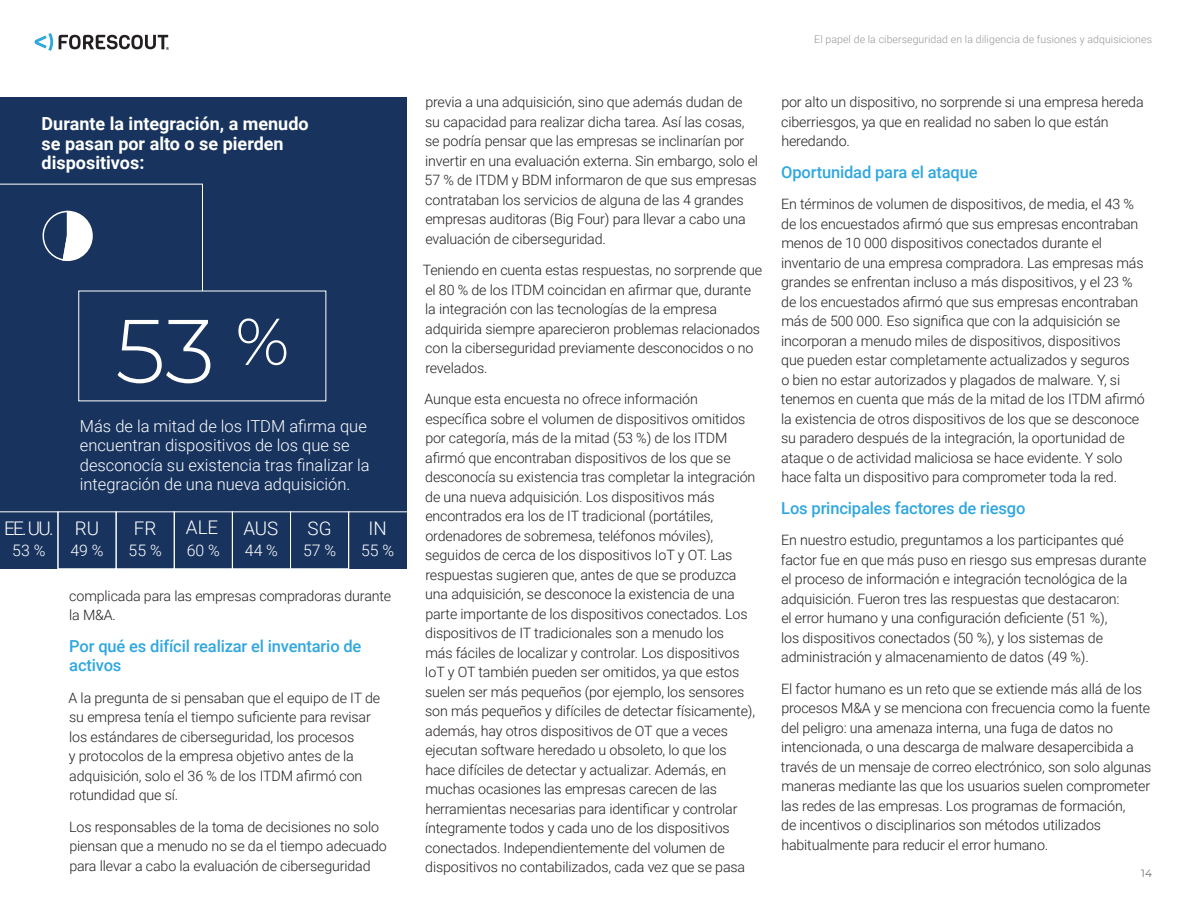
<style>
.page{position:relative;width:1188px;height:918px;background:#fff}
.page>*{position:absolute;margin:0;border:0;box-sizing:border-box;transform-origin:0 0}
.body{font:300 90px "Montserrat";color:#fff}
.body-2{font:300 18.75px "Roboto";color:#fff}
.body-3{font:700 18px/19.5px "Roboto";color:#fff}
.body-4{font:300 16.5px/19.5px "Roboto";color:#fff}
.body-5{font:500 16.5px/19.5px "Roboto";letter-spacing:-.01em;color:#30a7de}
.body-6{font:300 15.9px "Roboto";color:#fff}
.body-7{font:300 14.25px/19.5px "Roboto";letter-spacing:-.01em;color:#231f20}
.t1{font:300 10.5px "Roboto";letter-spacing:.01em;color:#939598}
.t2{font:10.5px "Montserrat";color:#6c6d70}
</style>
<div class="page">
<svg style="left:34px;top:33px;width:19px;height:18px"></svg>
<svg style="left:59px;top:35px;width:110px;height:15px"></svg>
<div style="left:0;top:97px;width:407px;height:471px;background:#18345e"></div>
<svg style="left:0;top:511px;width:58px;height:58px"></svg>
<div style="left:116px;top:512px;width:59px;height:57px;border:1px solid #fff"></div>
<div style="left:232px;top:512px;width:59px;height:57px;border:1px solid #fff"></div>
<div style="left:174px;top:512px;width:59px;height:57px;border:1px solid #fff"></div>
<div style="left:290px;top:512px;width:59px;height:57px;border:1px solid #fff"></div>
<svg style="left:348px;top:511px;width:59px;height:58px"></svg>
<svg style="left:0;top:183px;width:203px;height:109px"></svg>
<p class="body-3" style="left:42px;top:113px;width:269px">Durante la integración, a menudo se pasan por alto o se pierden dispositivos:</p>
<p class="body" style="left:115px;top:290px;width:176px">53 <sup>%</sup></p>
<p class="body-2" style="left:4px;top:515px;width:51px">EE. UU.</p>
<p class="body-6" style="left:12px;top:539px;width:35px">53 %</p>
<p class="body-4" style="left:80px;top:415px;width:291px">Más de la mitad de los ITDM afirma que encuentran dispositivos de los que se desconocía su existencia tras finalizar la integración de una nueva adquisición.</p>
<p class="body-2" style="left:75px;top:515px;width:26px">RU</p>
<p class="body-6" style="left:71px;top:539px;width:35px">49 %</p>
<p class="body-2" style="left:134px;top:515px;width:24px">FR</p>
<p class="body-6" style="left:129px;top:539px;width:35px">55 %</p>
<p class="body-2" style="left:186px;top:514px;width:34px">ALE</p>
<p class="body-6" style="left:187px;top:539px;width:35px">60 %</p>
<p class="body-2" style="left:243px;top:515px;width:37px">AUS</p>
<p class="body-6" style="left:245px;top:539px;width:35px">44 %</p>
<p class="body-2" style="left:308px;top:515px;width:26px">SG</p>
<p class="body-6" style="left:303px;top:539px;width:35px">57 %</p>
<p class="body-2" style="left:369px;top:515px;width:20px">IN</p>
<p class="body-6" style="left:361px;top:539px;width:35px">55 %</p>
<p class="body-7" style="left:69px;top:586px;width:324px">complicada para las empresas compradoras durante la M&amp;A.</p>
<p class="body-5" style="left:69px;top:636px;width:294px">Por qué es difícil realizar el inventario de activos</p>
<p class="body-7" style="left:69px;top:688px;width:313px">A la pregunta de si pensaban que el equipo de IT de su empresa tenía el tiempo suficiente para revisar los estándares de ciberseguridad, los procesos<br>y protocolos de la empresa objetivo antes de la adquisición, solo el 36 % de los ITDM afirmó con rotundidad que sí.</p>
<p class="body-7" style="left:69px;top:817px;width:319px">Los responsables de la toma de decisiones no solo piensan que a menudo no se da el tiempo adecuado para llevar a cabo la evaluación de ciberseguridad</p>
<p class="t1" style="left:814px;top:32px;width:339px">El papel de la ciberseguridad en la diligencia de fusiones y adquisiciones</p>
<p class="body-7" style="left:425px;top:92px;width:335px">previa a una adquisición, sino que además dudan de su capacidad para realizar dicha tarea. Así las cosas, se podría pensar que las empresas se inclinarían por invertir en una evaluación externa. Sin embargo, solo el 57 % de ITDM y BDM informaron de que sus empresas contrataban los servicios de alguna de las 4 grandes empresas auditoras (Big Four) para llevar a cabo una evaluación de ciberseguridad.</p>
<p class="body-7" style="left:423px;top:260px;width:341px">Teniendo en cuenta estas respuestas, no sorprende que el 80 % de los ITDM coincidan en afirmar que, durante la integración con las tecnologías de la empresa adquirida siempre aparecieron problemas relacionados con la ciberseguridad previamente desconocidos o no revelados.</p>
<p class="body-7" style="left:425px;top:389px;width:332px">Aunque esta encuesta no ofrece información específica sobre el volumen de dispositivos omitidos por categoría, más de la mitad (53 %) de los ITDM afirmó que encontraban dispositivos de los que se desconocía su existencia tras completar la integración de una nueva adquisición. Los dispositivos más encontrados era los de IT tradicional (portátiles, ordenadores de sobremesa, teléfonos móviles), seguidos de cerca de los dispositivos IoT y OT. Las respuestas sugieren que, antes de que se produzca una adquisición, se desconoce la existencia de una parte importante de los dispositivos conectados. Los dispositivos de IT tradicionales son a menudo los<br>más fáciles de localizar y controlar. Los dispositivos IoT y OT también pueden ser omitidos, ya que estos suelen ser más pequeños (por ejemplo, los sensores son más pequeños y difíciles de detectar físicamente), además, hay otros dispositivos de OT que a veces ejecutan software heredado u obsoleto, lo que los hace difíciles de detectar y actualizar. Además, en muchas ocasiones las empresas carecen de las herramientas necesarias para identificar y controlar íntegramente todos y cada uno de los dispositivos conectados. Independientemente del volumen de dispositivos no contabilizados, cada vez que se pasa</p>
<p class="body-7" style="left:781px;top:92px;width:364px">por alto un dispositivo, no sorprende si una empresa hereda ciberriesgos, ya que en realidad no saben lo que están heredando.</p>
<p class="body-5" style="left:781px;top:162px;width:198px">Oportunidad para el ataque</p>
<p class="body-7" style="left:781px;top:194px;width:365px">En términos de volumen de dispositivos, de media, el 43 % de los encuestados afirmó que sus empresas encontraban menos de 10 000 dispositivos conectados durante el inventario de una empresa compradora. Las empresas más grandes se enfrentan incluso a más dispositivos, y el 23 % de los encuestados afirmó que sus empresas encontraban más de 500 000. Eso significa que con la adquisición se incorporan a menudo miles de dispositivos, dispositivos que pueden estar completamente actualizados y seguros<br>o bien no estar autorizados y plagados de malware. Y, si tenemos en cuenta que más de la mitad de los ITDM afirmó la existencia de otros dispositivos de los que se desconoce su paradero después de la integración, la oportunidad de ataque o de actividad maliciosa se hace evidente. Y solo hace falta un dispositivo para comprometer toda la red.</p>
<p class="body-5" style="left:781px;top:498px;width:246px">Los principales factores de riesgo</p>
<p class="body-7" style="left:781px;top:530px;width:367px">En nuestro estudio, preguntamos a los participantes qué factor fue en que más puso en riesgo sus empresas durante el proceso de información e integración tecnológica de la adquisición. Fueron tres las respuestas que destacaron:<br>el error humano y una configuración deficiente (51 %),<br>los dispositivos conectados (50 %), y los sistemas de administración y almacenamiento de datos (49 %).</p>
<p class="body-7" style="left:781px;top:679px;width:372px">El factor humano es un reto que se extiende más allá de los procesos M&amp;A y se menciona con frecuencia como la fuente del peligro: una amenaza interna, una fuga de datos no intencionada, o una descarga de malware desapercibida a través de un mensaje de correo electrónico, son solo algunas maneras mediante las que los usuarios suelen comprometer las redes de las empresas. Los programas de formación,<br>de incentivos o disciplinarios son métodos utilizados habitualmente para reducir el error humano.</p>
<p class="t2" style="left:1141px;top:867px;width:12px">14</p>
</div>
